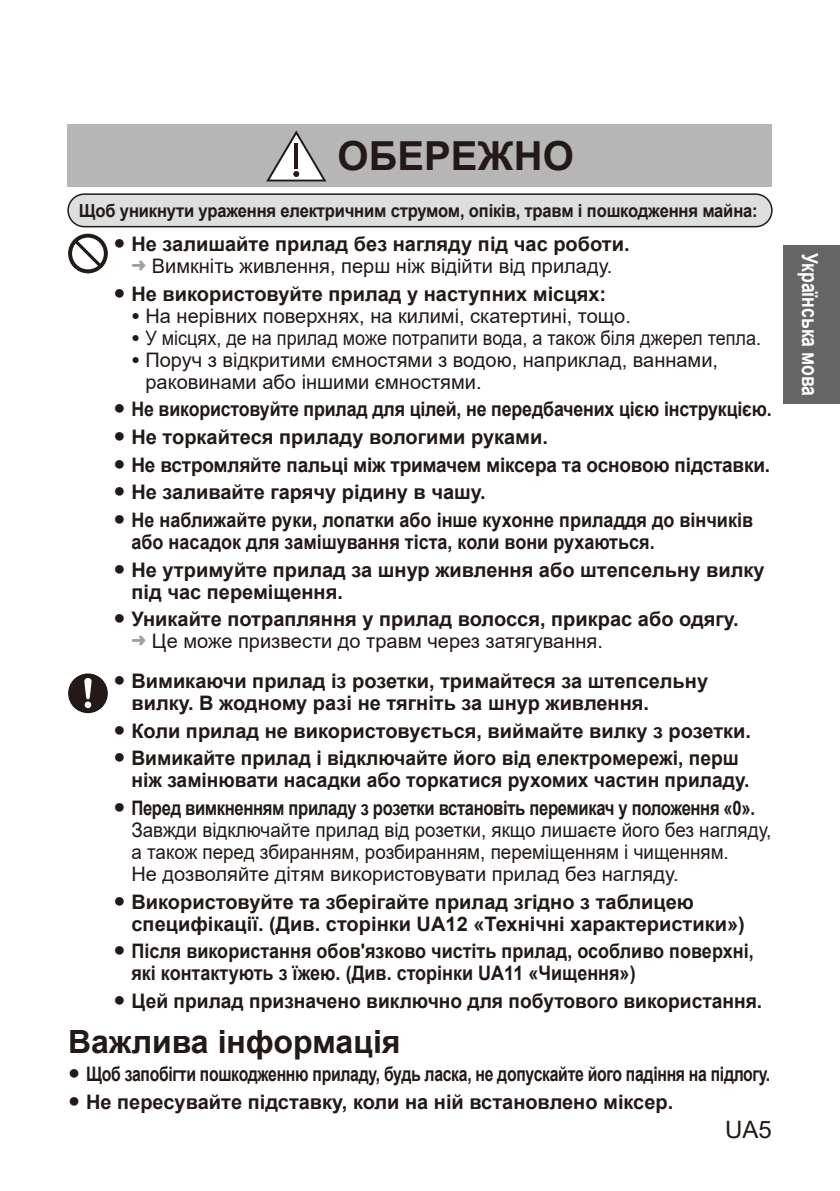
<style>
.page{position:relative;width:840px;height:1191px;background:#fff}
.page>*{position:absolute;margin:0;border:0;box-sizing:border-box;transform-origin:0 0}
.t1{font:700 40px "Arial";color:#231916}
.t2{font:700 32px "Arial";color:#231916}
.t3{font:24px "Arial";color:#231916}
.t4{font:700 22px "Arial";color:#fff;scale:.8 1}
.t5{font:700 20px/22px "Arial";color:#231916}
.t6{font:20px/22px "Arial";color:#231916;text-align:center}
.t7{font:20px/22px "Arial";color:#231916;scale:.94 1}
.t8{font:700 20px "Arial";letter-spacing:-.02em;color:#231916}
.t9{font:20px "Arial";color:#231916;scale:.9 1}
.t10{font:700 18px "Arial";letter-spacing:-.01em;color:#231916;scale:.92 1}
.s1{font-weight:700}
.s2{color:#a0a0a1}
.s3{font-size:14px}
.s4{font-weight:400}
</style>
<div class="page">
<div style="left:782px;top:245px;width:57px;height:159px;background:#666565"></div>
<svg style="left:68px;top:234px;width:40px;height:39px"></svg>
<div style="left:72px;top:238px;width:32px;height:31px;background:#fff;border-radius:50%"></div>
<svg style="left:75px;top:240px;width:26px;height:27px"></svg>
<div style="left:68px;top:125px;width:703px;height:62px;background:#b6b6b7"></div>
<svg style="left:266px;top:130px;width:60px;height:51px"></svg>
<div style="left:68px;top:194px;width:703px;height:33px;background:#dddede;border-radius:16px"></div>
<div style="left:67px;top:193px;width:705px;height:34px;border:2px solid #231916;border-radius:16px"></div>
<svg style="left:68px;top:673px;width:40px;height:40px"></svg>
<h1 class="t1" style="left:337px;top:128px;width:238px">ОБЕРЕЖНО</h1>
<p class="t10" style="left:79px;top:198px;width:739px">Щоб уникнути ураження електричним струмом, опіків, травм і пошкодження майна:</p>
<p class="t6" style="left:113px;top:233px;width:517px"><span class="s1">● Не залишайте прилад без нагляду під час роботи. </span><span class="s2">➜</span> Вимкніть живлення, перш ніж відійти від приладу.</p>
<p class="t5" style="left:113px;top:283px;width:494px">● Не використовуйте прилад у наступних місцях:</p>
<p class="t6" style="left:131px;top:304px;width:500px"><span class="s3">●</span> На нерівних поверхнях, на килимі, скатертині, тощо.</p>
<p class="t9" style="left:131px;top:324px;width:700px"><span class="s3">●</span> У місцях, де на прилад може потрапити вода, а також біля джерел тепла.</p>
<p class="t6" style="left:145px;top:348px;width:574px;text-align:left;text-indent:-14px"><span class="s3">●</span> Поруч з відкритими ємностями з водою, наприклад, ваннами, раковинами або іншими ємностями.</p>
<p class="t5" style="left:113px;top:398px;width:659px">● Не використовуйте прилад для цілей, не передбачених цією інструкцією.</p>
<p class="t5" style="left:113px;top:426px;width:436px">● Не торкайтеся приладу вологими руками.</p>
<p class="t5" style="left:113px;top:454px;width:658px">● Не встромляйте пальці між тримачем міксера та основою підставки.</p>
<p class="t5" style="left:113px;top:481px;width:373px">● Не заливайте гарячу рідину в чашу.</p>
<p class="t5" style="left:131px;top:509px;width:623px;text-indent:-18px">● Не наближайте руки, лопатки або інше кухонне приладдя до вінчиків або насадок для замішування тіста, коли вони рухаються.</p>
<p class="t5" style="left:131px;top:559px;width:634px;text-indent:-18px">● Не утримуйте прилад за шнур живлення або штепсельну вилку під час переміщення.</p>
<p class="t5" style="left:131px;top:608px;width:608px;text-indent:-18px">● Уникайте потрапляння у прилад волосся, прикрас або одягу. <span class="s2">➜</span> <span class="s4">Це може призвести до травм через затягування.</span></p>
<p class="t5" style="left:131px;top:670px;width:578px;text-indent:-18px">● Вимикаючи прилад із розетки, тримайтеся за штепсельну вилку. В жодному разі не тягніть за шнур живлення.</p>
<p class="t5" style="left:113px;top:720px;width:638px">● Коли прилад не використовується, виймайте вилку з розетки.</p>
<p class="t5" style="left:131px;top:747px;width:619px;text-indent:-18px">● Вимикайте прилад і відключайте його від електромережі, перш ніж замінювати насадки або торкатися рухомих частин приладу.</p>
<p class="t8" style="left:113px;top:794px;width:642px">● Перед вимкненням приладу з розетки встановіть перемикач у положення «0».</p>
<p class="t7" style="left:131px;top:819px;width:682px">Завжди відключайте прилад від розетки, якщо лишаєте його без нагляду, а також перед збиранням, розбиранням, переміщенням і чищенням.<br>Не дозволяйте дітям використовувати прилад без нагляду.</p>
<p class="t5" style="left:131px;top:891px;width:614px;text-indent:-18px">● Використовуйте та зберігайте прилад згідно з таблицею специфікації. (Див. сторінки UA12 «Технічні характеристики»)</p>
<p class="t5" style="left:131px;top:940px;width:623px;text-indent:-18px">● Після використання обов'язково чистіть прилад, особливо поверхні, які контактують з їжею. (Див. сторінки UA11 «Чищення»)</p>
<p class="t5" style="left:113px;top:990px;width:650px">● Цей прилад призначено виключно для побутового використання.</p>
<h2 class="t2" style="left:68px;top:1019px;width:334px">Важлива інформація</h2>
<p class="t8" style="left:68px;top:1060px;width:703px">● Щоб запобігти пошкодженню приладу, будь ласка, не допускайте його падіння на підлогу.</p>
<p class="t5" style="left:68px;top:1091px;width:606px">● Не пересувайте підставку, коли на ній встановлено міксер.</p>
<p class="t3" style="left:724px;top:1113px;width:48px">UA5</p>
<p class="t4" style="left:824px;top:253px;width:181px;rotate:90deg">Українська мова</p>
</div>
